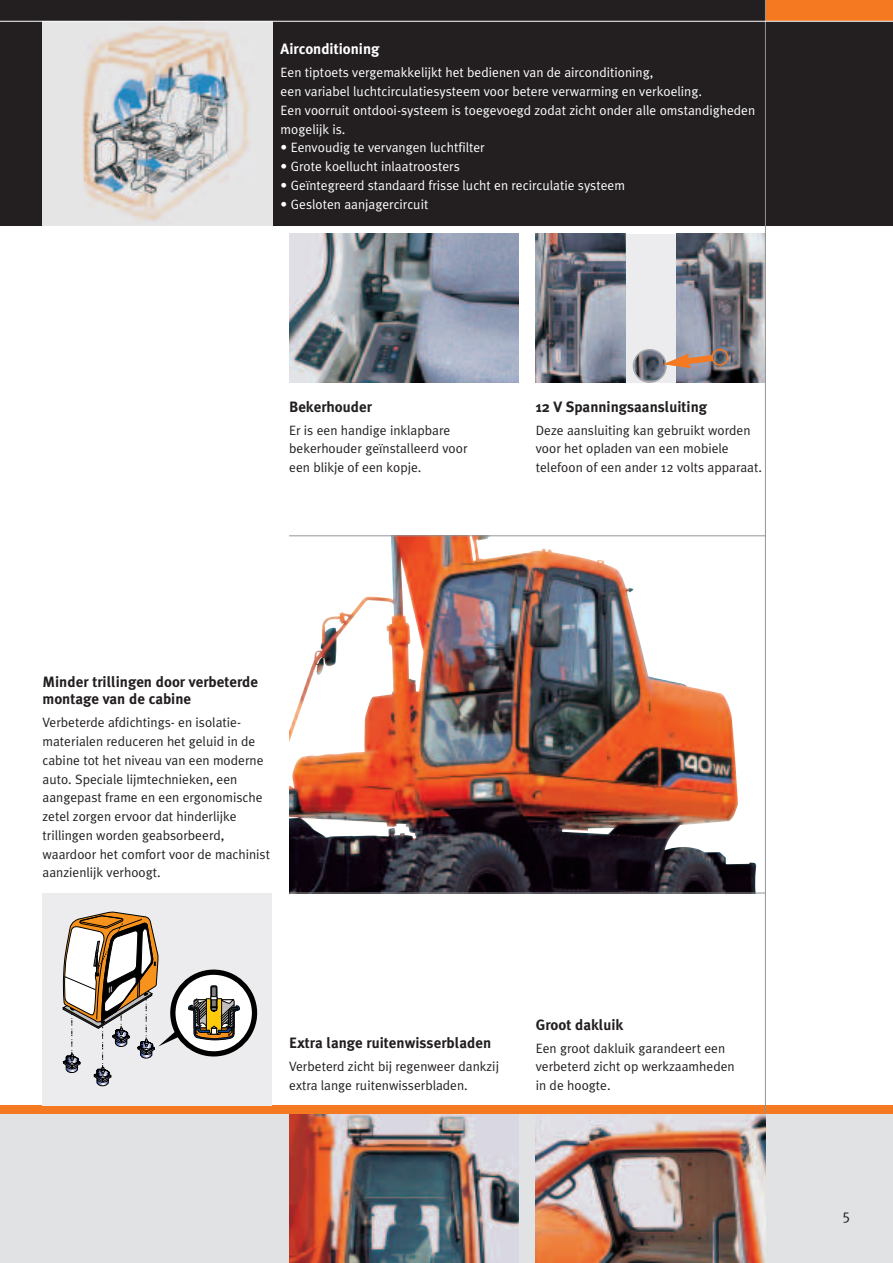
<style>
.page{position:relative;width:893px;height:1263px;background:#fff}
.page>*{position:absolute;margin:0;border:0;box-sizing:border-box;transform-origin:0 0}
.t1{font:700 15px/17.2px "Meta Plus";color:#231f20}
.t2{font:700 15px "Meta Plus";color:#fff}
.t3{font:15px "Meta Plus Normal";color:#231f20}
.t4{font:13.5px/18.8px "Meta Plus Normal";color:#231f20}
.t5{font:13.5px/18.8px "Meta Plus Normal";color:#fff}
</style>
<div class="page">
<img style="left:320px;top:536px;width:445px;height:357px">
<img style="left:289px;top:650px;width:474px;height:243px">
<div style="left:285px;top:533px;width:64px;height:60px;background:#fff"></div>
<div style="left:536px;top:234px;width:229px;height:149px;background:#ececee"></div>
<img style="left:536px;top:234px;width:89px;height:149px">
<img style="left:676px;top:234px;width:89px;height:149px">
<div style="left:1px;top:1114px;width:892px;height:149px;background:#e1e2e4"></div>
<div style="left:1px;top:1106px;width:892px;height:8px;background:#f47921"></div>
<div style="left:1px;top:0;width:892px;height:225px;background:#231f20"></div>
<div style="left:765px;top:0;width:128px;height:21px;background:#f47921"></div>
<hr style="left:765px;top:0;width:1px;height:1263px;background:#939598">
<img style="left:536px;top:1114px;width:229px;height:149px">
<img style="left:289px;top:1114px;width:230px;height:149px">
<hr style="left:289px;top:893px;width:476px;height:1px;background:#939598">
<hr style="left:289px;top:535px;width:476px;height:1px;background:#939598">
<img style="left:43px;top:22px;width:229px;height:203px">
<hr style="left:1px;top:21px;width:892px;height:1px;background:#fff">
<img style="left:289px;top:234px;width:230px;height:149px">
<svg style="left:633px;top:349px;width:95px;height:34px;background:#938786"></svg>
<div style="left:43px;top:893px;width:229px;height:213px;background:#ececee"></div>
<svg style="left:62px;top:912px;width:118px;height:174px"></svg>
<svg style="left:170px;top:969px;width:88px;height:88px;background:#929293"></svg>
<svg style="left:188px;top:985px;width:52px;height:55px;background:#a0977d"></svg>
<p class="t2" style="left:281px;top:43px;width:100px">Airconditioning</p>
<p class="t5" style="left:281px;top:64px;width:476px">Een tiptoets vergemakkelijkt het bedienen van de airconditioning,<br>een variabel luchtcirculatiesysteem voor betere verwarming en verkoeling.<br>Een voorruit ontdooi-systeem is toegevoegd zodat zicht onder alle omstandigheden mogelijk is.</p>
<p class="t5" style="left:281px;top:139px;width:206px">• Eenvoudig te vervangen luchtfilter</p>
<p class="t5" style="left:281px;top:158px;width:181px">• Grote koellucht inlaatroosters</p>
<p class="t5" style="left:281px;top:177px;width:346px">• Geïntegreerd standaard frisse lucht en recirculatie systeem</p>
<p class="t5" style="left:281px;top:196px;width:149px">• Gesloten aanjagercircuit</p>
<p class="t1" style="left:289px;top:399px;width:84px">Bekerhouder</p>
<p class="t4" style="left:289px;top:421px;width:180px">Er is een handige inklapbare bekerhouder geïnstalleerd voor een blikje of een kopje.</p>
<p class="t1" style="left:536px;top:399px;width:173px">12 V Spanningsaansluiting</p>
<p class="t4" style="left:536px;top:421px;width:228px">Deze aansluiting kan gebruikt worden voor het opladen van een mobiele telefoon of een ander 12 volts apparaat.</p>
<p class="t1" style="left:43px;top:674px;width:217px">Minder trillingen door verbeterde montage van de cabine</p>
<p class="t4" style="left:43px;top:714px;width:229px">Verbeterde afdichtings- en isolatie&shy;materialen reduceren het geluid in de cabine tot het niveau van een moderne auto. Speciale lijmtechnieken, een aangepast frame en een ergonomische zetel zorgen ervoor dat hinderlijke trillingen worden geabsorbeerd, waardoor het comfort voor de machinist aanzienlijk verhoogt.</p>
<p class="t1" style="left:289px;top:1035px;width:203px">Extra lange ruitenwisserbladen</p>
<p class="t4" style="left:289px;top:1058px;width:211px">Verbeterd zicht bij regenweer dankzij extra lange ruitenwisserbladen.</p>
<p class="t1" style="left:536px;top:1017px;width:89px">Groot dakluik</p>
<p class="t4" style="left:536px;top:1039px;width:200px">Een groot dakluik garandeert een verbeterd zicht op werkzaamheden in de hoogte.</p>
<p class="t3" style="left:842px;top:1208px;width:10px">5</p>
</div>
